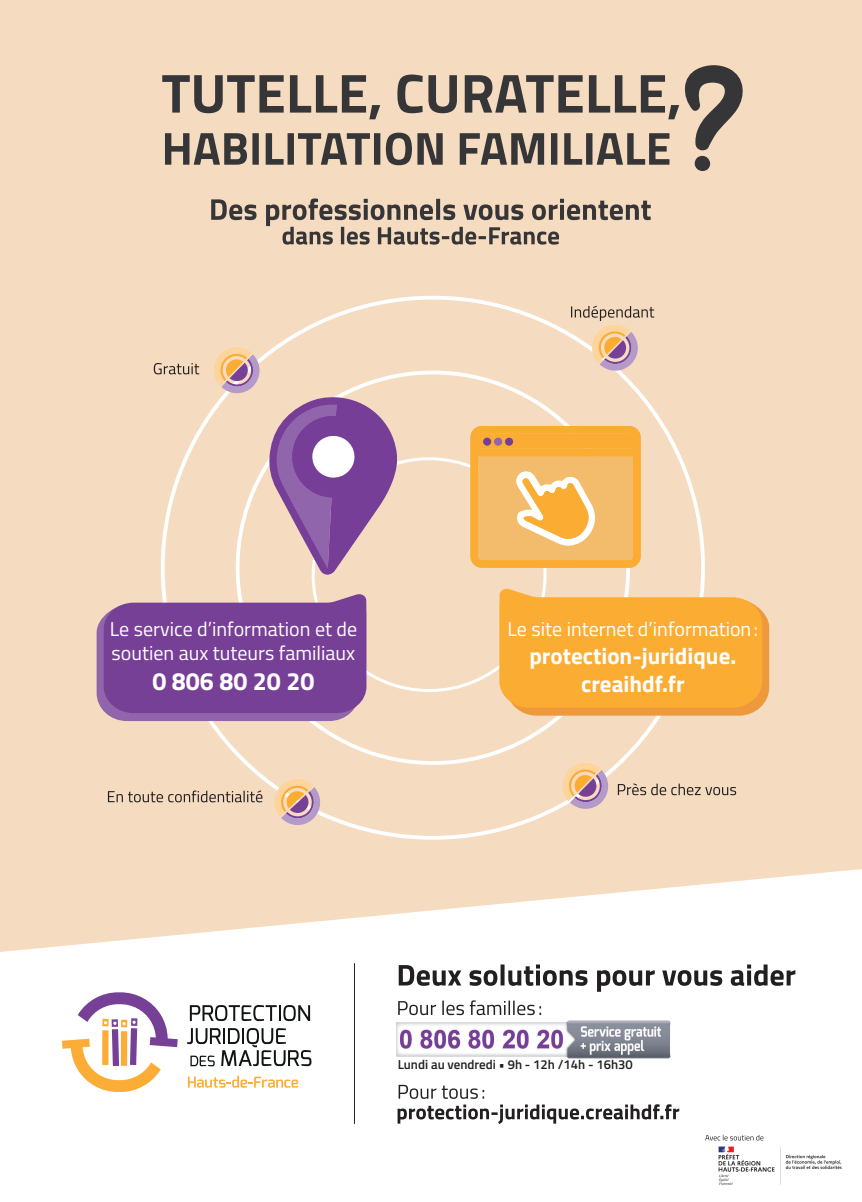
<style>
.page{position:relative;width:862px;height:1202px;background:#fff}
.page>*{position:absolute;margin:0;border:0;box-sizing:border-box;transform-origin:0 0}
.t1{font:700 25px "Titillium Web";color:#fff}
.t2{font:700 23px/27.6px "Titillium Web";color:#fff;text-align:center}
.t3{font:20px/24px "Titillium Web";color:#fff}
.t4{font:600 13px "Titillium Web";color:#231f20}
</style>
<div class="page">
<div style="left:0;top:0;width:862px;height:1047px;background:#f5dcc0"></div>
<svg style="left:0;top:869px;width:862px;height:272px;fill:#fff"></svg>
<svg style="left:162px;top:65px;width:581px;height:100px"></svg>
<div style="left:694px;top:156px;width:16px;height:15px;background:#363537;border-radius:50%"></div>
<svg style="left:62px;top:992px;width:116px;height:100px"></svg>
<svg style="left:190px;top:1005px;width:120px;height:16px;background:#acadad"></svg>
<svg style="left:187px;top:1028px;width:124px;height:38px"></svg>
<svg style="left:188px;top:1076px;width:110px;height:12px"></svg>
<svg style="left:397px;top:1085px;width:282px;height:39px"></svg>
<svg style="left:398px;top:1000px;width:143px;height:15px;background:#cbcaca"></svg>
<svg style="left:399px;top:964px;width:396px;height:28px;background:#bdbbbc"></svg>
<hr style="left:354px;top:963px;width:1px;height:161px;background:#231f20">
<img style="left:396px;top:1019px;width:278px;height:40px">
<svg style="left:269px;top:397px;width:129px;height:178px"></svg>
<svg style="left:154px;top:363px;width:45px;height:11px"></svg>
<svg style="left:108px;top:790px;width:154px;height:12px"></svg>
<svg style="left:618px;top:783px;width:118px;height:12px"></svg>
<svg style="left:214px;top:347px;width:45px;height:46px"></svg>
<svg style="left:272px;top:779px;width:48px;height:46px"></svg>
<svg style="left:560px;top:763px;width:48px;height:46px"></svg>
<svg style="left:705px;top:1135px;width:58px;height:5px"></svg>
<svg style="left:470px;top:426px;width:171px;height:142px;background:#f6ba60"></svg>
<img style="left:718px;top:1146px;width:124px;height:39px">
<svg style="left:499px;top:588px;width:270px;height:128px;background:#f9b041"></svg>
<svg style="left:97px;top:593px;width:269px;height:128px;background:#84519c"></svg>
<svg style="left:571px;top:306px;width:83px;height:65px"></svg>
<svg style="left:211px;top:198px;width:440px;height:47px"></svg>
<p class="t3" style="left:110px;top:616px;width:249px">Le service d’information et de soutien aux tuteurs familiaux</p>
<p class="t1" style="left:152px;top:662px;width:163px">0 806 80 20 20</p>
<p class="t3" style="left:507px;top:616px;width:252px">Le site internet d’information:</p>
<p class="t2" style="left:529px;top:641px;width:208px">protection-juridique. creaihdf.fr</p>
<p class="t4" style="left:398px;top:1055px;width:236px">Lundi au vendredi • 9h - 12h /14h - 16h30</p>
</div>
